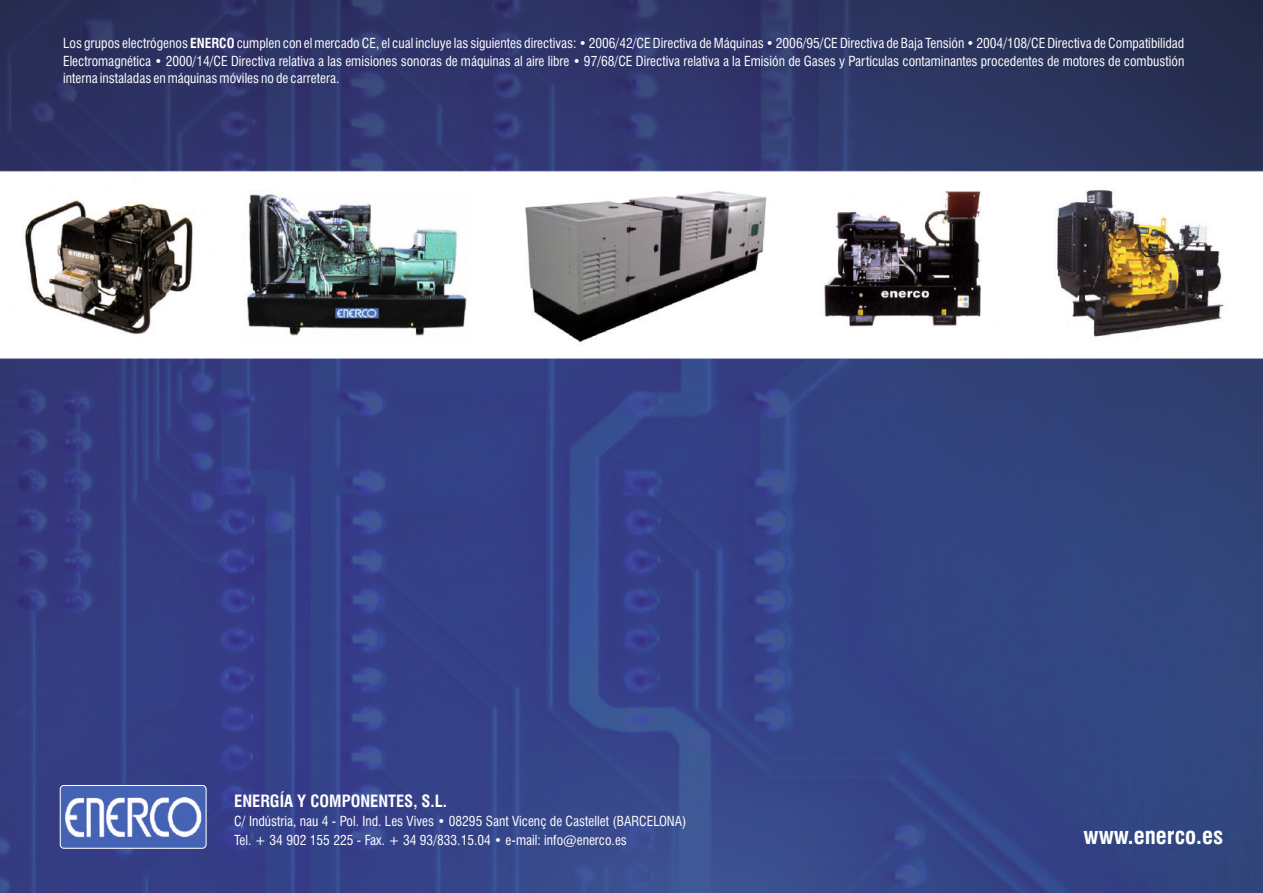
<style>
.page{position:relative;width:1263px;height:893px;background:#fff}
.page>*{position:absolute;margin:0;border:0;box-sizing:border-box;transform-origin:0 0}
.t1{font:700 condensed 23.1px "Swiss 721 BT";color:#fff}
.t2{font:700 condensed 16.5px "Swiss 721 BT";color:#fff}
.t3{font:condensed 13.5px/17.9px "Swiss 721 BT";color:#fff}
.s1{font-weight:700}
</style>
<div class="page">
<img style="left:0;top:0;width:1263px;height:893px">
<img style="left:60px;top:785px;width:146px;height:63px;border-radius:4px">
<div style="left:60px;top:785px;width:147px;height:64px;border:1px solid #fff;border-radius:4px"></div>
<p class="t3" style="left:63px;top:35px;width:1123px;text-align:justify">Los grupos electrógenos <span class="s1">ENERCO</span> cumplen con el mercado CE, el cual incluye las siguientes directivas: • 2006/42/CE Directiva de Máquinas • 2006/95/CE Directiva de Baja Tensión • 2004/108/CE Directiva de Compatibilidad Electromagnética • 2000/14/CE Directiva relativa a las emisiones sonoras de máquinas al aire libre • 97/68/CE Directiva relativa a la Emisión de Gases y Partículas contaminantes procedentes de motores de combustión interna instaladas en máquinas móviles no de carretera.</p>
<p class="t2" style="left:234px;top:794px;width:214px">ENERGÍA Y COMPONENTES, S.L.</p>
<p class="t3" style="left:234px;top:814px;width:454px;line-height:18.8px">C/ Indústria, nau 4 - Pol. Ind. Les Vives • 08295 Sant Vicenç de Castellet (BARCELONA)<br>Tel. + 34 902 155 225 - Fax. + 34 93/833.15.04 • e-mail: info@enerco.es</p>
<h1 class="t1" style="left:1083px;top:827px;width:141px">www.enerco.es</h1>
</div>
